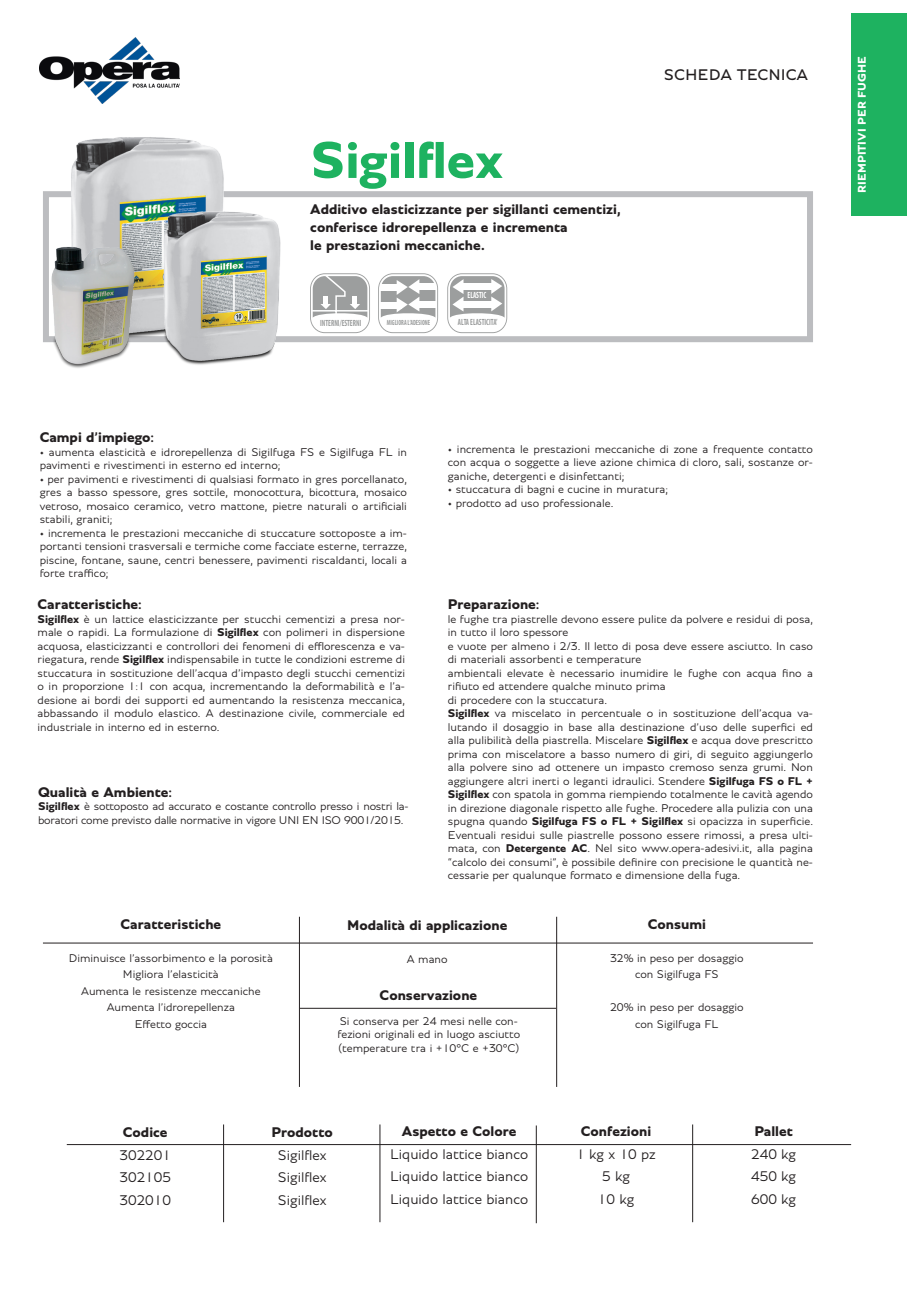
<style>
.page{position:relative;width:919px;height:1289px;background:#fff}
.page>*{position:absolute;margin:0;border:0;box-sizing:border-box;transform-origin:0 0}
.t1{font:700 55.5px "Bentley";color:#1eb260}
.t2{font:16.5px "Bentley";color:#231f20}
.t3{font:700 15px "Bentley";color:#231f20}
.t4{font:300 15px "Bentley";color:#231f20}
.t5{font:300 12px/13.5px "Bentley";color:#231f20;text-align:justify}
.t6{font:300 12px/13.5px "Bentley";letter-spacing:-.02em;color:#231f20}
.t7{font:700 12px "Bentley";color:#fff}
.t8{font:700 condensed 9px "Myriad Pro";color:#9c9e9e;scale:.78 1}
.t9{font:700 condensed 9px "Myriad Pro";color:#fff;scale:.78 1}
.t10{font:700 condensed 7.5px "Myriad Pro";color:#9c9e9e;scale:.78 1}
.s1{font-weight:700}
</style>
<div class="page">
<div style="left:850px;top:13px;width:56px;height:202px;background:#1eb260"></div>
<img style="left:40px;top:37px;width:140px;height:66px">
<hr style="left:299px;top:916px;width:1px;height:170px;background:#231f20">
<hr style="left:556px;top:916px;width:1px;height:170px;background:#231f20">
<hr style="left:43px;top:942px;width:770px;height:1px;background:#231f20">
<div style="left:43px;top:191px;width:770px;height:151px;border:6px solid #bcbdc0"></div>
<img style="left:71px;top:137px;width:155px;height:70px">
<img style="left:160px;top:207px;width:122px;height:158px">
<img style="left:43px;top:184px;width:117px;height:184px">
<svg style="left:309px;top:272px;width:62px;height:62px"></svg>
<svg style="left:310px;top:273px;width:60px;height:60px"></svg>
<hr style="left:353px;top:296px;width:4px;height:10px;background:#fff">
<svg style="left:377px;top:272px;width:62px;height:62px"></svg>
<svg style="left:378px;top:273px;width:60px;height:60px"></svg>
<div style="left:414px;top:283px;width:22px;height:6px;background:#fff"></div>
<svg style="left:446px;top:272px;width:62px;height:62px"></svg>
<svg style="left:447px;top:273px;width:60px;height:60px"></svg>
<div style="left:474px;top:301px;width:22px;height:6px;background:#fff"></div>
<hr style="left:300px;top:1008px;width:256px;height:1px;background:#231f20">
<hr style="left:67px;top:1144px;width:784px;height:1px;background:#231f20">
<hr style="left:223px;top:1124px;width:1px;height:98px;background:#231f20">
<hr style="left:379px;top:1124px;width:1px;height:98px;background:#231f20">
<hr style="left:536px;top:1125px;width:1px;height:98px;background:#231f20">
<hr style="left:692px;top:1124px;width:1px;height:98px;background:#231f20">
<p class="t1" style="left:310px;top:122px;width:194px">Sigilflex</p>
<p class="t3" style="left:310px;top:199px;width:312px">Additivo elasticizzante per sigillanti cementizi,</p>
<p class="t3" style="left:310px;top:217px;width:259px">conferisce idrorepellenza e incrementa</p>
<p class="t3" style="left:310px;top:235px;width:176px">le prestazioni meccaniche.</p>
<p class="t9" style="left:467px;top:289px;width:26px">ELASTIC</p>
<p class="t8" style="left:320px;top:317px;width:54px">INTERNI/ESTERNI</p>
<p class="t10" style="left:387px;top:318px;width:57px">MIGLIORA L’ADESIONE</p>
<p class="t8" style="left:458px;top:316px;width:52px">ALTA ELASTICITA’</p>
<p class="t2" style="left:663px;top:63px;width:146px">SCHEDA TECNICA</p>
<p class="t3" style="left:40px;top:427px;width:116px">Campi d’impiego:</p>
<p class="t5" style="left:40px;top:445px;width:369px">• aumenta elasticità e idrorepellenza di Sigilfuga FS e Sigilfuga FL in pavimenti e rivestimenti in esterno ed interno;</p>
<p class="t5" style="left:40px;top:472px;width:369px">• per pavimenti e rivestimenti di qualsiasi formato in gres porcellanato, gres a basso spessore, gres sottile, monocottura, bicottura, mosaico vetroso, mosaico ceramico, vetro mattone, pietre naturali o artificiali stabili, graniti;</p>
<p class="t5" style="left:40px;top:526px;width:369px">• incrementa le prestazioni meccaniche di stuccature sottoposte a im&shy;portanti tensioni trasversali e termiche come facciate esterne, terrazze, piscine, fontane, saune, centri benessere, pavimenti riscaldanti, locali a forte traffico;</p>
<p class="t3" style="left:38px;top:594px;width:106px">Caratteristiche:</p>
<p class="t5" style="left:38px;top:612px;width:369px"><span class="s1">Sigilflex</span> è un lattice elasticizzante per stucchi cementizi a presa nor&shy;male o rapidi. La formulazione di <span class="s1">Sigilflex</span> con polimeri in dispersione acquosa, elasticizzanti e controllori dei fenomeni di efflorescenza e va&shy;riegatura, rende <span class="s1">Sigilflex</span> indispensabile in tutte le condizioni estreme di stuccatura in sostituzione dell’acqua d’impasto degli stucchi cementizi o in proporzione 1:1 con acqua, incrementando la deformabilità e l’a&shy;desione ai bordi dei supporti ed aumentando la resistenza meccanica, abbassando il modulo elastico. A destinazione civile, commerciale ed industriale in interno ed in esterno.</p>
<p class="t3" style="left:38px;top:781px;width:136px">Qualità e Ambiente:</p>
<p class="t6" style="left:38px;top:799px;width:372px"><span class="s1">Sigilflex</span> è sottoposto ad accurato e costante controllo presso i nostri la&shy;boratori come previsto dalle normative in vigore UNI EN ISO 9001/2015.</p>
<p class="t5" style="left:448px;top:442px;width:366px">• incrementa le prestazioni meccaniche di zone a frequente contatto con acqua o soggette a lieve azione chimica di cloro, sali, sostanze or&shy;ganiche, detergenti e disinfettanti;</p>
<p class="t5" style="left:448px;top:482px;width:222px">• stuccatura di bagni e cucine in muratura;</p>
<p class="t5" style="left:448px;top:496px;width:167px">• prodotto ad uso professionale.</p>
<p class="t3" style="left:448px;top:594px;width:93px">Preparazione:</p>
<p class="t5" style="left:448px;top:612px;width:367px">le fughe tra piastrelle devono essere pulite da polvere e residui di posa, in tutto il loro spessore</p>
<p class="t5" style="left:448px;top:639px;width:366px">e vuote per almeno i 2/3. Il letto di posa deve essere asciutto. In caso di materiali assorbenti e temperature</p>
<p class="t5" style="left:448px;top:666px;width:367px">ambientali elevate è necessario inumidire le fughe con acqua fino a rifiuto ed attendere qualche minuto prima</p>
<p class="t5" style="left:448px;top:693px;width:161px">di procedere con la stuccatura.</p>
<p class="t5" style="left:448px;top:706px;width:366px"><span class="s1">Sigilflex</span> va miscelato in percentuale o in sostituzione dell’acqua va&shy;lutando il dosaggio in base alla destinazione d’uso delle superfici ed alla pulibilità della piastrella. Miscelare <span class="s1">Sigilflex</span> e acqua dove prescritto prima con miscelatore a basso numero di giri, di seguito aggiungerlo alla polvere sino ad ottenere un impasto cremoso senza grumi. Non aggiungere altri inerti o leganti idraulici. Stendere <span class="s1">Sigilfuga FS o FL + Sigilflex</span> con spatola in gomma riempiendo totalmente le cavità agendo in direzione diagonale rispetto alle fughe. Procedere alla pulizia con una spugna quando <span class="s1">Sigilfuga FS o FL + Sigilflex</span> si opacizza in superficie.<br>Eventuali residui sulle piastrelle possono essere rimossi, a presa ulti&shy;mata, con <span class="s1">Detergente AC</span>. Nel sito www.opera-adesivi.it, alla pagina “calcolo dei consumi”, è possibile definire con precisione le quantità ne&shy;cessarie per qualunque formato e dimensione della fuga.</p>
<p class="t3" style="left:120px;top:913px;width:102px">Caratteristiche</p>
<p class="t5" style="left:69px;top:951px;width:205px">Diminuisce l’assorbimento e la porosità</p>
<p class="t5" style="left:123px;top:967px;width:97px">Migliora l’elasticità</p>
<p class="t5" style="left:81px;top:984px;width:181px">Aumenta le resistenze meccaniche</p>
<p class="t5" style="left:107px;top:1000px;width:130px">Aumenta l’idrorepellenza</p>
<p class="t5" style="left:135px;top:1017px;width:74px">Effetto goccia</p>
<p class="t3" style="left:347px;top:915px;width:162px">Modalità di applicazione</p>
<p class="t5" style="left:407px;top:952px;width:42px">A mano</p>
<p class="t3" style="left:379px;top:984px;width:99px">Conservazione</p>
<p class="t5" style="left:337px;top:1014px;width:184px;text-align:left">Si conserva per 24 mesi nelle con&shy;fezioni originali ed in luogo asciutto (temperature tra i +10°C e +30°C)</p>
<p class="t3" style="left:123px;top:1121px;width:46px">Codice</p>
<p class="t4" style="left:119px;top:1144px;width:53px">302201</p>
<p class="t4" style="left:119px;top:1166px;width:53px">302105</p>
<p class="t4" style="left:119px;top:1189px;width:53px">302010</p>
<p class="t3" style="left:271px;top:1121px;width:63px">Prodotto</p>
<p class="t4" style="left:278px;top:1144px;width:50px">Sigilflex</p>
<p class="t4" style="left:278px;top:1166px;width:50px">Sigilflex</p>
<p class="t4" style="left:278px;top:1189px;width:50px">Sigilflex</p>
<p class="t3" style="left:402px;top:1121px;width:116px">Aspetto e Colore</p>
<p class="t4" style="left:390px;top:1143px;width:140px">Liquido lattice bianco</p>
<p class="t4" style="left:390px;top:1166px;width:140px">Liquido lattice bianco</p>
<p class="t4" style="left:390px;top:1188px;width:140px">Liquido lattice bianco</p>
<p class="t3" style="left:647px;top:913px;width:60px">Consumi</p>
<p class="t5" style="left:610px;top:951px;width:135px">32% in peso per dosaggio</p>
<p class="t5" style="left:635px;top:967px;width:85px">con Sigilfuga FS</p>
<p class="t5" style="left:610px;top:1000px;width:135px">20% in peso per dosaggio</p>
<p class="t5" style="left:635px;top:1017px;width:85px">con Sigilfuga FL</p>
<p class="t3" style="left:581px;top:1121px;width:72px">Confezioni</p>
<p class="t4" style="left:576px;top:1143px;width:81px">1 kg x 10 pz</p>
<p class="t4" style="left:602px;top:1166px;width:29px">5 kg</p>
<p class="t4" style="left:597px;top:1188px;width:38px">10 kg</p>
<p class="t3" style="left:754px;top:1121px;width:40px">Pallet</p>
<p class="t4" style="left:751px;top:1143px;width:47px">240 kg</p>
<p class="t4" style="left:751px;top:1166px;width:47px">450 kg</p>
<p class="t4" style="left:751px;top:1188px;width:47px">600 kg</p>
<p class="t7" style="left:853px;top:193px;width:138px;rotate:-90deg">RIEMPITIVI PER FUGHE</p>
</div>
